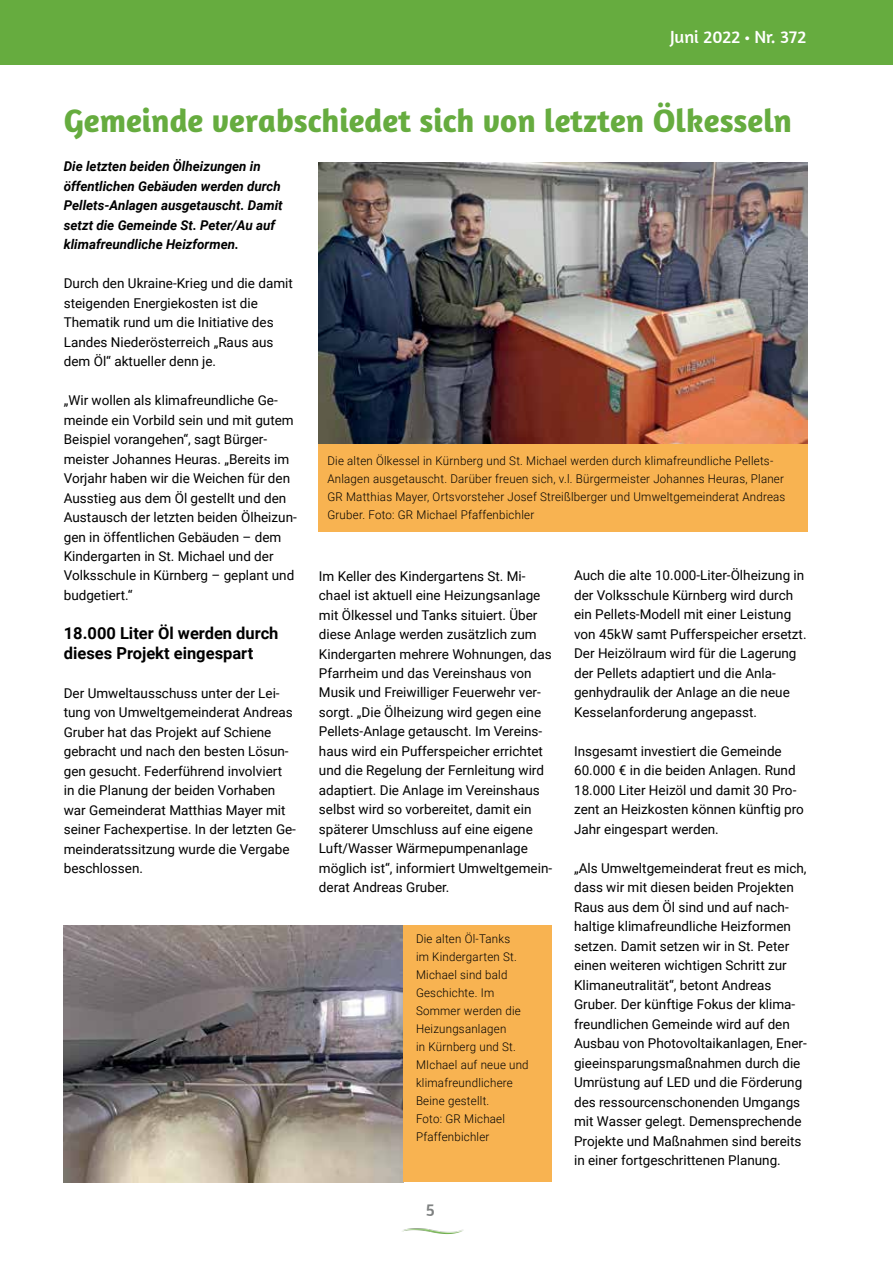
<style>
.page{position:relative;width:893px;height:1263px;background:#fff}
.page>*{position:absolute;margin:0;border:0;box-sizing:border-box;transform-origin:0 0}
.t1{font:700 33px "Amaranth";color:#66ac3f}
.t2{font:18px "Amaranth";color:#fff}
.t3{font:18px "Amaranth";color:#7e8181}
.t4{font:700 16.5px/19.5px "Roboto";color:#000}
.t5{font:13.5px/19.5px "Roboto";color:#000}
.t6{font:italic 700 13.5px/19.5px "Roboto";color:#000}
.t7{font:300 12px/18px "Roboto";letter-spacing:.02em;color:#000;scale:.96 1}
.s1{font-family:"Myriad Pro"}
</style>
<div class="page">
<div style="left:0;top:0;width:893px;height:64px;background:#66ac3f"></div>
<img style="left:402px;top:1228px;width:62px;height:7px">
<img style="left:319px;top:162px;width:489px;height:282px">
<div style="left:319px;top:444px;width:489px;height:87px;background:#f8b351"></div>
<img style="left:64px;top:926px;width:339px;height:256px">
<div style="left:403px;top:926px;width:148px;height:256px;background:#f8b351"></div>
<h2 class="t2" style="left:670px;top:26px;width:138px">Juni 2022 <span class="s1">•</span> Nr. 372</h2>
<h1 class="t1" style="left:64px;top:100px;width:729px">Gemeinde verabschiedet sich von letzten Ölkesseln</h1>
<p class="t6" style="left:64px;top:156px;width:220px">Die letzten beiden Ölheizungen in öffentlichen Gebäuden werden durch Pellets-Anlagen ausgetauscht. Damit setzt die Gemeinde St. Peter/Au auf klimafreundliche Heizformen.</p>
<p class="t5" style="left:64px;top:273px;width:231px">Durch den Ukraine-Krieg und die damit steigenden Energiekosten ist die Thematik rund um die Initiative des Landes Niederösterreich „Raus aus dem Öl“ aktueller denn je.</p>
<p class="t5" style="left:64px;top:390px;width:234px">„Wir wollen als klimafreundliche Ge&shy;meinde ein Vorbild sein und mit gutem Beispiel vorangehen“, sagt Bürger&shy;meister Johannes Heuras. „Bereits im Vorjahr haben wir die Weichen für den Ausstieg aus dem Öl gestellt und den Austausch der letzten beiden Ölheizun&shy;gen in öffentlichen Gebäuden – dem Kindergarten in St. Michael und der Volksschule in Kürnberg – geplant und budgetiert.“</p>
<p class="t4" style="left:64px;top:623px;width:216px">18.000 Liter Öl werden durch dieses Projekt eingespart</p>
<p class="t5" style="left:64px;top:682px;width:234px">Der Umweltausschuss unter der Lei&shy;tung von Umweltgemeinderat Andreas Gruber hat das Projekt auf Schiene gebracht und nach den besten Lösun&shy;gen gesucht. Federführend involviert in die Planung der beiden Vorhaben war Gemeinderat Matthias Mayer mit seiner Fachexpertise. In der letzten Ge&shy;meinderatssitzung wurde die Vergabe beschlossen.</p>
<p class="t7" style="left:327px;top:452px;width:479px">Die alten Ölkessel in Kürnberg und St. Michael werden durch klimafreundliche Pellets-Anlagen ausgetauscht. Darüber freuen sich, v.l. Bürgermeister Johannes Heuras, Planer GR Matthias Mayer, Ortsvorsteher Josef Streißlberger und Umweltgemeinderat Andreas Gruber. Foto: GR Michael Pfaffenbichler</p>
<p class="t5" style="left:319px;top:565px;width:235px">Im Keller des Kindergartens St. Mi&shy;chael ist aktuell eine Heizungsanlage mit Ölkessel und Tanks situiert. Über diese Anlage werden zusätzlich zum Kindergarten mehrere Wohnungen, das Pfarrheim und das Vereinshaus von Musik und Freiwilliger Feuerwehr ver&shy;sorgt. „Die Ölheizung wird gegen eine Pellets-Anlage getauscht. Im Vereins&shy;haus wird ein Pufferspeicher errichtet und die Regelung der Fernleitung wird adaptiert. Die Anlage im Vereinshaus selbst wird so vorbereitet, damit ein späterer Umschluss auf eine eigene Luft/Wasser Wärmepumpenanlage möglich ist“, informiert Umweltgemein&shy;derat Andreas Gruber.</p>
<p class="t5" style="left:574px;top:565px;width:234px">Auch die alte 10.000-Liter-Ölheizung in der Volksschule Kürnberg wird durch ein Pellets-Modell mit einer Leistung von 45kW samt Pufferspeicher ersetzt.<br>Der Heizölraum wird für die Lagerung der Pellets adaptiert und die Anla&shy;genhydraulik der Anlage an die neue Kesselanforderung angepasst.</p>
<p class="t5" style="left:574px;top:741px;width:231px">Insgesamt investiert die Gemeinde 60.000 € in die beiden Anlagen. Rund 18.000 Liter Heizöl und damit 30 Pro&shy;zent an Heizkosten können künftig pro Jahr eingespart werden.</p>
<p class="t5" style="left:574px;top:858px;width:234px">„Als Umweltgemeinderat freut es mich, dass wir mit diesen beiden Projekten Raus aus dem Öl sind und auf nach&shy;haltige klimafreundliche Heizformen setzen. Damit setzen wir in St. Peter einen weiteren wichtigen Schritt zur Klimaneutralität“, betont Andreas Gruber. Der künftige Fokus der klima&shy;freundlichen Gemeinde wird auf den Ausbau von Photovoltaikanlagen, Ener&shy;gieeinsparungsmaßnahmen durch die Umrüstung auf LED und die Förderung des ressourcenschonenden Umgangs mit Wasser gelegt. Demensprechende Projekte und Maßnahmen sind bereits in einer fortgeschrittenen Planung.</p>
<p class="t7" style="left:416px;top:929px;width:119px">Die alten Öl-Tanks<br>im Kindergarten St.<br>Michael sind bald<br>Geschichte. Im<br>Sommer werden die<br>Heizungsanlagen<br>in Kürnberg und St.<br>MIchael auf neue und klimafreundlichere<br>Beine gestellt.<br>Foto: GR Michael<br>Pfaffenbichler</p>
<h2 class="t3" style="left:426px;top:1199px;width:11px">5</h2>
</div>
